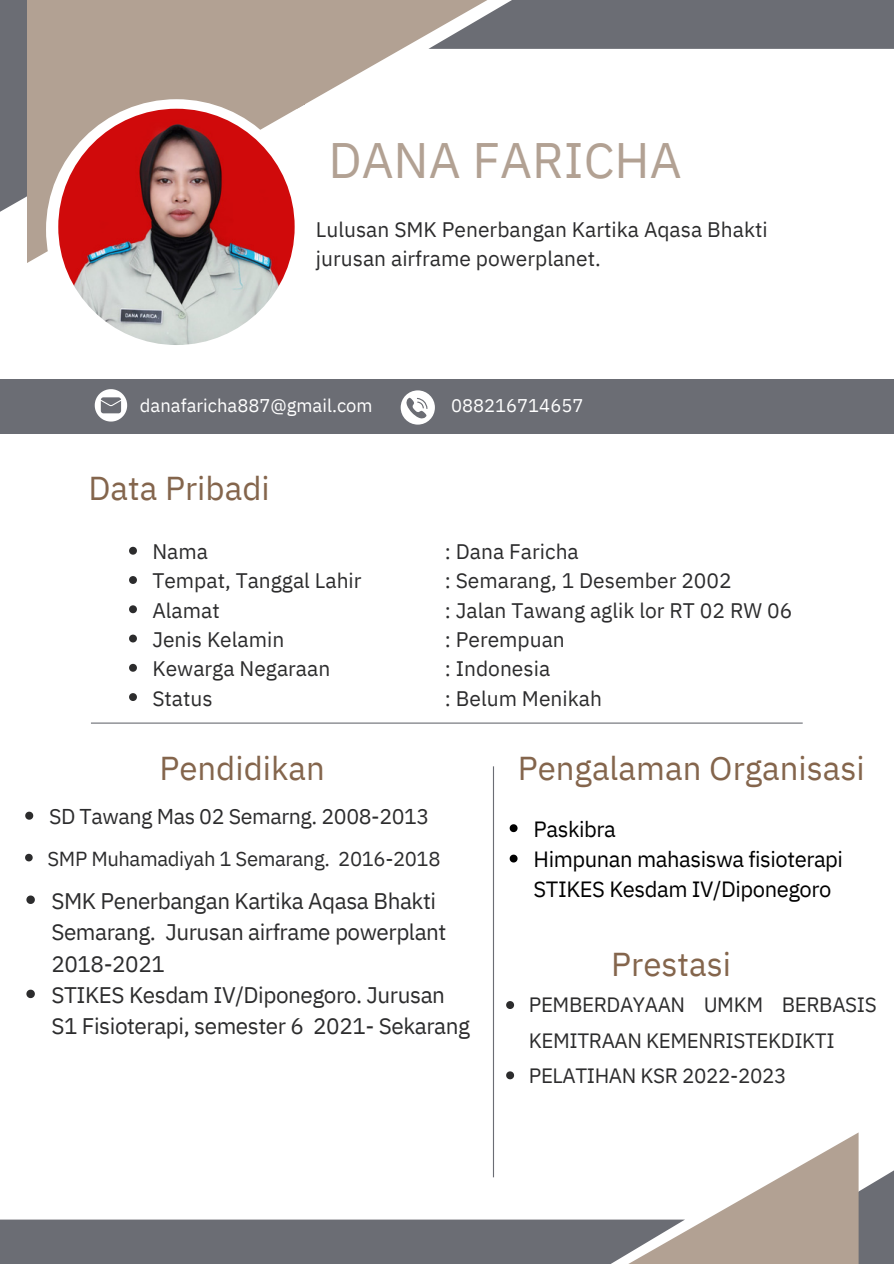
<style>
.page{position:relative;width:894px;height:1264px;background:#fff}
.page>*{position:absolute;margin:0;border:0;box-sizing:border-box;transform-origin:0 0}
.t1{font:49.65px "IBM Plex Sans";color:#b2a193}
.t2{font:33px "IBM Plex Sans";color:#84654c}
.t3{font:22.5px/31.3px "IBM Plex Sans Thai";letter-spacing:-.02em;color:#2c2c2d}
.t4{font:22.05px/30.3px "IBM Plex Sans Thai";letter-spacing:-.02em;color:#000}
.t5{font:21.45px "IBM Plex Sans Thai";letter-spacing:-.02em;color:#2c2c2d}
.t6{font:21px/29.2px "IBM Plex Sans Thai";color:#2c2c2d}
.t7{font:20.7px/35.1px "IBM Plex Sans Thai";letter-spacing:-.02em;color:#2c2c2d}
.t8{font:20.25px "IBM Plex Sans Thai";letter-spacing:-.02em;color:#2c2c2d}
.t9{font:18.45px "IBM Plex Sans Thai";color:#fff}
</style>
<div class="page">
<div style="left:0;top:0;width:27px;height:212px;background:#6b6d74"></div>
<svg style="left:27px;top:105px;width:270px;height:158px;fill:#b2a193"></svg>
<svg style="left:858px;top:1158px;width:35px;height:105px"></svg>
<svg style="left:684px;top:1133px;width:174px;height:130px;fill:#b2a193"></svg>
<div style="left:0;top:1219px;width:684px;height:44px;background:#6b6d74"></div>
<svg style="left:297px;top:0;width:131px;height:109px;fill:#b2a193"></svg>
<div style="left:27px;top:0;width:277px;height:105px;background:#b2a193"></div>
<div style="left:46px;top:99px;width:261px;height:261px;background:#fff;border-radius:50%"></div>
<img style="left:58px;top:109px;width:236px;height:236px;border-radius:50%">
<div style="left:428px;top:0;width:465px;height:49px;background:#6b6d74"></div>
<div style="left:0;top:380px;width:893px;height:54px;background:#6b6d74"></div>
<svg style="left:506px;top:1001px;width:8px;height:8px"></svg>
<svg style="left:506px;top:1071px;width:8px;height:8px"></svg>
<svg style="left:95px;top:389px;width:32px;height:32px"></svg>
<svg style="left:400px;top:390px;width:35px;height:34px"></svg>
<hr style="left:91px;top:722px;width:711px;height:1px;background:#6b6d74">
<hr style="left:493px;top:766px;width:1px;height:411px;background:#6b6d74">
<svg style="left:129px;top:547px;width:8px;height:7px"></svg>
<svg style="left:129px;top:576px;width:8px;height:8px"></svg>
<svg style="left:129px;top:605px;width:8px;height:8px"></svg>
<svg style="left:129px;top:634px;width:8px;height:8px"></svg>
<svg style="left:129px;top:664px;width:8px;height:7px"></svg>
<svg style="left:129px;top:693px;width:8px;height:8px"></svg>
<svg style="left:25px;top:811px;width:8px;height:8px"></svg>
<svg style="left:26px;top:895px;width:9px;height:9px"></svg>
<svg style="left:26px;top:989px;width:9px;height:9px"></svg>
<svg style="left:25px;top:853px;width:8px;height:8px"></svg>
<svg style="left:509px;top:824px;width:8px;height:8px"></svg>
<svg style="left:509px;top:854px;width:8px;height:8px"></svg>
<p class="t1" style="left:328px;top:127px;width:354px">DANA FARICHA</p>
<p class="t6" style="left:316px;top:215px;width:453px">Lulusan SMK Penerbangan Kartika Aqasa Bhakti jurusan airframe powerplanet.</p>
<p class="t9" style="left:140px;top:395px;width:234px">danafaricha887@gmail.com</p>
<p class="t9" style="left:451px;top:395px;width:134px">088216714657</p>
<p class="t2" style="left:88px;top:466px;width:183px">Data Pribadi</p>
<p class="t6" style="left:152px;top:537px;width:57px">Nama</p>
<p class="t6" style="left:152px;top:566px;width:211px">Tempat, Tanggal Lahir</p>
<h2 class="t6" style="left:152px;top:596px;width:69px">Alamat</h2>
<p class="t6" style="left:152px;top:625px;width:133px">Jenis Kelamin</p>
<p class="t6" style="left:152px;top:654px;width:179px">Kewarga Negaraan</p>
<p class="t6" style="left:152px;top:683px;width:62px">Status</p>
<p class="t6" style="left:444px;top:537px;width:136px">: Dana Faricha</p>
<p class="t6" style="left:444px;top:566px;width:288px">: Semarang, 1 Desember 2002</p>
<p class="t6" style="left:444px;top:596px;width:349px">: Jalan Tawang aglik lor RT 02 RW 06</p>
<p class="t6" style="left:444px;top:625px;width:122px">: Perempuan</p>
<p class="t6" style="left:444px;top:654px;width:107px">: Indonesia</p>
<p class="t6" style="left:444px;top:683px;width:159px">: Belum Menikah</p>
<p class="t2" style="left:159px;top:746px;width:167px">Pendidikan</p>
<h2 class="t5" style="left:49px;top:804px;width:382px">SD Tawang Mas 02 Semarng. 2008-2013</h2>
<p class="t8" style="left:48px;top:847px;width:394px">SMP Muhamadiyah 1 Semarang. 2016-2018</p>
<p class="t3" style="left:51px;top:885px;width:396px">SMK Penerbangan Kartika Aqasa Bhakti<br>Semarang. Jurusan airframe powerplant<br>2018-2021</p>
<p class="t3" style="left:51px;top:979px;width:420px">STIKES Kesdam IV/Diponegoro. Jurusan<br>S1 Fisioterapi, semester 6 2021- Sekarang</p>
<h2 class="t2" style="left:517px;top:746px;width:348px">Pengalaman Organisasi</h2>
<p class="t4" style="left:533px;top:813px;width:84px">Paskibra</p>
<h2 class="t4" style="left:533px;top:844px;width:311px">Himpunan mahasiswa fisioterapi<br>STIKES Kesdam IV/Diponegoro</h2>
<p class="t2" style="left:611px;top:942px;width:121px">Prestasi</p>
<h1 class="t7" style="left:528px;top:987px;width:349px">PEMBERDAYAAN UMKM BERBASIS<br>KEMITRAAN KEMENRISTEKDIKTI</h1>
<p class="t7" style="left:528px;top:1057px;width:259px">PELATIHAN KSR 2022-2023</p>
</div>
